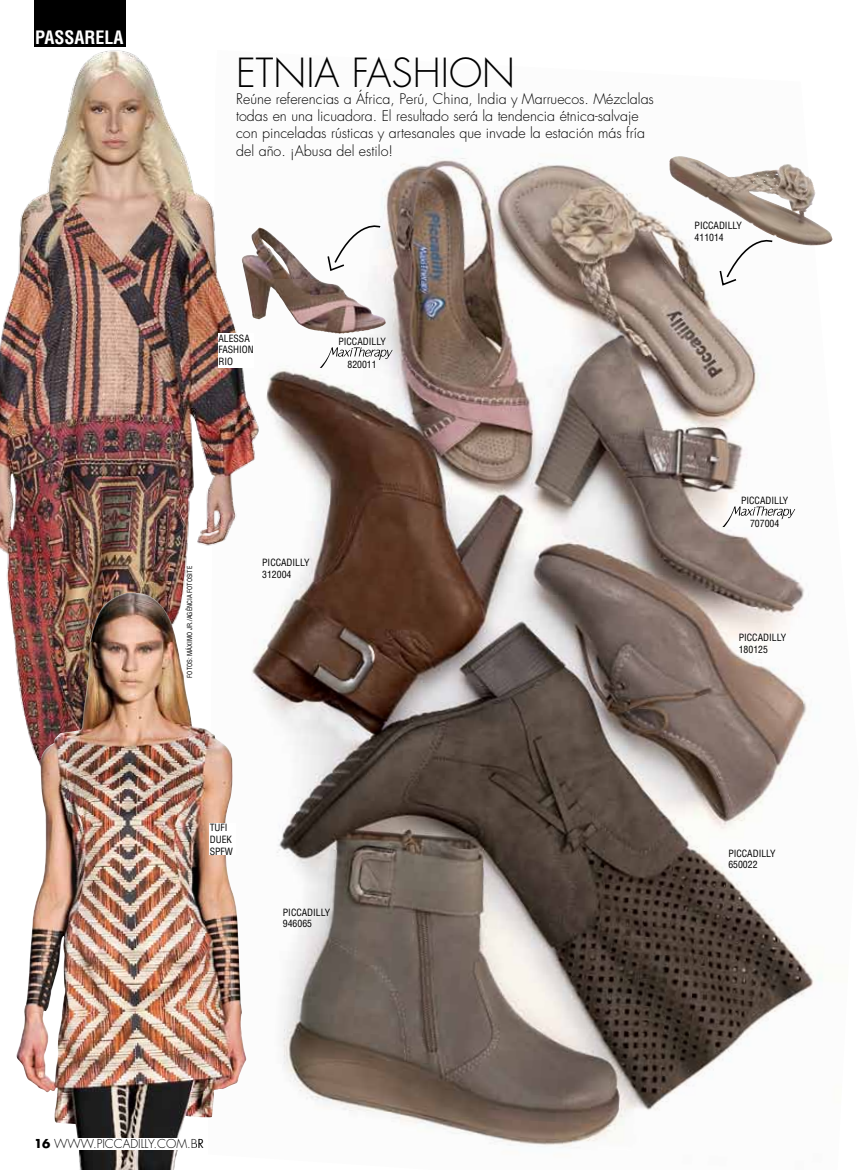
<style>
.page{position:relative;width:859px;height:1170px;background:#fff}
.page>*{position:absolute;margin:0;border:0;box-sizing:border-box;transform-origin:0 0}
.t1{font:300 39px "Futura";color:#000}
.t2{font:700 condensed 18px "Helvetica";color:#fff}
.t3{font:300 14.25px/17.1px "Futura";color:#000}
.t4{font:300 12px "Futura";color:#000}
.t5{font:condensed 9.75px/11.7px "Helvetica";color:#000}
.t6{font:condensed 6.75px "Helvetica";color:#000}
.s1{font-weight:700}
</style>
<div class="page">
<img style="left:272px;top:149px;width:550px;height:998px">
<svg style="left:718px;top:246px;width:56px;height:41px"></svg>
<svg style="left:326px;top:218px;width:56px;height:10px"></svg>
<img style="left:272px;top:228px;width:114px;height:105px">
<img style="left:669px;top:156px;width:164px;height:90px">
<img style="left:0;top:50px;width:272px;height:662px">
<div style="left:34px;top:0;width:91px;height:47px;background:#000"></div>
<img style="left:16px;top:592px;width:231px;height:577px">
<div style="left:34px;top:1137px;width:161px;height:12px;background:#fff"></div>
<div style="left:210px;top:823px;width:26px;height:32px;background:#fff"></div>
<div style="left:218px;top:333px;width:36px;height:34px;background:#fff"></div>
<svg style="left:320px;top:347px;width:72px;height:21px"></svg>
<svg style="left:722px;top:506px;width:73px;height:21px"></svg>
<p class="t2" style="left:35px;top:26px;width:90px">PASSARELA</p>
<p class="t1" style="left:236px;top:48px;width:280px">Etnia fashion</p>
<p class="t3" style="left:236px;top:91px;width:419px">Reúne referencias a África, Perú, China, I ndia y Marruecos. Mézclalas todas en una licuadora. El resultado será la tendencia étnica-salvaje con pinceladas rústicas y artesanales que invade la estación más fría del año. ¡Abusa del estilo!</p>
<p class="t5" style="left:218px;top:332px;width:37px">ALESSA<br>FA SHION<br>RIO</p>
<p class="t5" style="left:338px;top:335px;width:49px">PICCADILLY</p>
<p class="t5" style="left:347px;top:358px;width:31px">820011</p>
<p class="t5" style="left:695px;top:219px;width:49px">PICCADILLY<br>411014</p>
<p class="t6" style="left:186px;top:677px;width:113px;rotate:-90deg">FOTOS: MÁXIMO JR./AGÊNCIA FOTOSITE</p>
<p class="t5" style="left:262px;top:556px;width:49px">PICCADILLY<br>312004</p>
<p class="t5" style="left:741px;top:494px;width:49px">PICCADILLY</p>
<p class="t5" style="left:750px;top:517px;width:31px">707004</p>
<p class="t5" style="left:739px;top:631px;width:49px">PICCADILLY<br>180125</p>
<p class="t5" style="left:210px;top:821px;width:25px">TUFI<br>DUEK<br>SPFW</p>
<p class="t5" style="left:283px;top:906px;width:49px">PICCADILLY<br>946065</p>
<p class="t5" style="left:728px;top:847px;width:49px">PICCADILLY<br>650022</p>
<p class="t4" style="left:34px;top:1136px;width:171px"><span class="s1">16</span> www.piccadilly.com.br</p>
</div>
